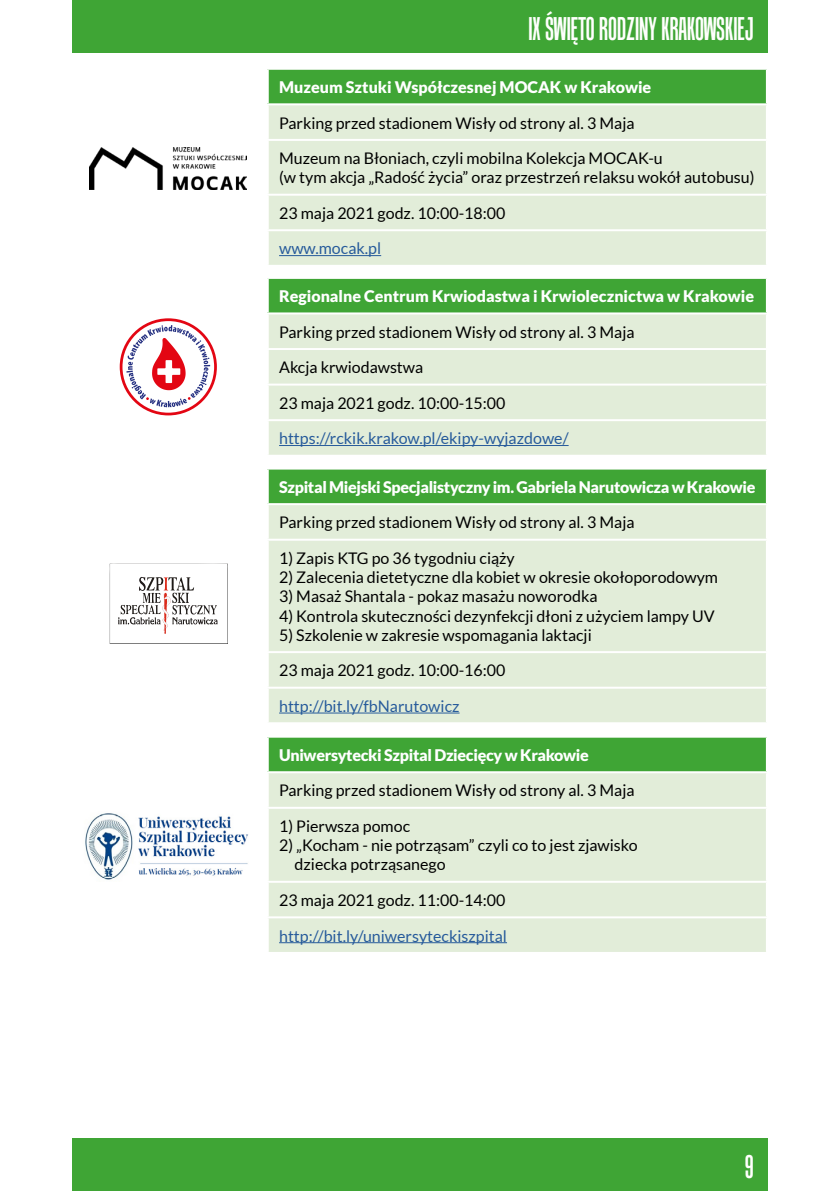
<style>
.page{position:relative;width:840px;height:1191px;background:#fff}
.page>*{position:absolute;margin:0;border:0;box-sizing:border-box;transform-origin:0 0}
.t1{font:30px "Tandelle Rg";color:#fffffd}
.t2{font:16px/19.2px "Lato";color:#000}
.t3{font:16px "Lato";color:#275b9b}
.t4{font:900 16px "Lato";letter-spacing:-.02em;color:#fff}
.t5{font:900 16px "Lato";color:#fff}
</style>
<div class="page">
<div style="left:72px;top:0;width:695px;height:53px;background:#3fa535"></div>
<div style="left:72px;top:1138px;width:695px;height:53px;background:#3fa535"></div>
<img style="left:90px;top:148px;width:157px;height:42px">
<svg style="left:120px;top:318px;width:97px;height:97px"></svg>
<svg style="left:110px;top:563px;width:118px;height:81px"></svg>
<img style="left:85px;top:813px;width:163px;height:67px">
<div style="left:267px;top:69px;width:499px;height:35px;background:#3fa535"></div>
<div style="left:268px;top:105px;width:497px;height:160px;background:#e2edd9"></div>
<hr style="left:266px;top:68px;width:501px;height:2px;background:#fff">
<hr style="left:266px;top:70px;width:2px;height:33px;background:#fff">
<hr style="left:765px;top:70px;width:2px;height:33px;background:#fff">
<hr style="left:266px;top:103px;width:501px;height:2px;background:#fff">
<hr style="left:266px;top:139px;width:501px;height:2px;background:#fff">
<hr style="left:266px;top:194px;width:501px;height:2px;background:#fff">
<hr style="left:266px;top:229px;width:501px;height:2px;background:#fff">
<hr style="left:279px;top:255px;width:102px;height:1px;background:#275b9b">
<div style="left:267px;top:278px;width:499px;height:35px;background:#3fa535"></div>
<div style="left:268px;top:314px;width:497px;height:141px;background:#e2edd9"></div>
<hr style="left:266px;top:277px;width:501px;height:2px;background:#fff">
<hr style="left:266px;top:279px;width:2px;height:33px;background:#fff">
<hr style="left:765px;top:279px;width:2px;height:33px;background:#fff">
<hr style="left:266px;top:312px;width:501px;height:2px;background:#fff">
<hr style="left:266px;top:348px;width:501px;height:2px;background:#fff">
<hr style="left:266px;top:383px;width:501px;height:2px;background:#fff">
<hr style="left:266px;top:419px;width:501px;height:2px;background:#fff">
<hr style="left:279px;top:445px;width:289px;height:1px;background:#275b9b">
<div style="left:267px;top:468px;width:499px;height:36px;background:#3fa535"></div>
<div style="left:268px;top:505px;width:497px;height:217px;background:#e2edd9"></div>
<hr style="left:266px;top:467px;width:501px;height:2px;background:#fff">
<hr style="left:266px;top:469px;width:2px;height:34px;background:#fff">
<hr style="left:765px;top:469px;width:2px;height:34px;background:#fff">
<hr style="left:266px;top:503px;width:501px;height:2px;background:#fff">
<hr style="left:266px;top:539px;width:501px;height:2px;background:#fff">
<hr style="left:266px;top:651px;width:501px;height:2px;background:#fff">
<hr style="left:266px;top:686px;width:501px;height:2px;background:#fff">
<hr style="left:279px;top:712px;width:180px;height:1px;background:#275b9b">
<div style="left:267px;top:736px;width:499px;height:36px;background:#3fa535"></div>
<div style="left:268px;top:773px;width:497px;height:179px;background:#e2edd9"></div>
<hr style="left:266px;top:735px;width:501px;height:2px;background:#fff">
<hr style="left:266px;top:737px;width:2px;height:34px;background:#fff">
<hr style="left:765px;top:737px;width:2px;height:34px;background:#fff">
<hr style="left:266px;top:771px;width:501px;height:2px;background:#fff">
<hr style="left:266px;top:807px;width:501px;height:2px;background:#fff">
<hr style="left:266px;top:880px;width:501px;height:2px;background:#fff">
<hr style="left:266px;top:916px;width:501px;height:2px;background:#fff">
<hr style="left:279px;top:942px;width:227px;height:1px;background:#275b9b">
<h1 class="t1" style="left:528px;top:10px;width:227px">IX ŚWIĘTO RODZINY KRAKOWSKIEJ</h1>
<p class="t5" style="left:279px;top:78px;width:373px">Muzeum Sztuki Współczesnej MOCAK w Krakowie</p>
<p class="t2" style="left:279px;top:113px;width:357px">Parking przed stadionem Wisły od strony al. 3 Maja</p>
<p class="t2" style="left:279px;top:149px;width:476px">Muzeum na Błoniach, czyli mobilna Kolekcja MOCAK-u<br>(w tym akcja „Radość życia” oraz przestrzeń relaksu wokół autobusu)</p>
<p class="t2" style="left:279px;top:203px;width:228px">23 maja 2021 godz. 10:00-18:00</p>
<p class="t3" style="left:279px;top:240px;width:103px">www.mocak.pl</p>
<p class="t5" style="left:279px;top:287px;width:476px">Regionalne Centrum Krwiodastwa i Krwiolecznictwa w Krakowie</p>
<p class="t2" style="left:279px;top:322px;width:357px">Parking przed stadionem Wisły od strony al. 3 Maja</p>
<p class="t2" style="left:279px;top:358px;width:146px">Akcja krwiodawstwa</p>
<p class="t2" style="left:279px;top:393px;width:228px">23 maja 2021 godz. 10:00-15:00</p>
<p class="t3" style="left:279px;top:430px;width:291px">https://rckik.krakow.pl/ekipy-wyjazdowe/</p>
<p class="t4" style="left:279px;top:477px;width:477px">Szpital Miejski Specjalistyczny im. Gabriela Narutowicza w Krakowie</p>
<p class="t2" style="left:279px;top:513px;width:357px">Parking przed stadionem Wisły od strony al. 3 Maja</p>
<p class="t2" style="left:279px;top:548px;width:237px">1) Zapis KTG po 36 tygodniu ciąży</p>
<p class="t2" style="left:279px;top:567px;width:440px">2) Zalecenia dietetyczne dla kobiet w okresie okołoporodowym</p>
<p class="t2" style="left:279px;top:587px;width:320px">3) Masaż Shantala - pokaz masażu noworodka</p>
<p class="t2" style="left:279px;top:606px;width:437px">4) Kontrola skuteczności dezynfekcji dłoni z użyciem lampy UV</p>
<p class="t2" style="left:279px;top:625px;width:314px">5) Szkolenie w zakresie wspomagania laktacji</p>
<p class="t2" style="left:279px;top:661px;width:228px">23 maja 2021 godz. 10:00-16:00</p>
<p class="t3" style="left:279px;top:697px;width:182px">http://bit.ly/fbNarutowicz</p>
<p class="t4" style="left:279px;top:745px;width:311px">Uniwersytecki Szpital Dziecięcy w Krakowie</p>
<p class="t2" style="left:279px;top:781px;width:357px">Parking przed stadionem Wisły od strony al. 3 Maja</p>
<p class="t2" style="left:279px;top:816px;width:132px">1) Pierwsza pomoc</p>
<p class="t2" style="left:294px;top:835px;width:344px;text-indent:-15px">2) „Kocham - nie potrząsam” czyli co to jest zjawisko dziecka potrząsanego</p>
<p class="t2" style="left:279px;top:890px;width:228px">23 maja 2021 godz. 11:00-14:00</p>
<p class="t3" style="left:279px;top:927px;width:229px">http://bit.ly/uniwersyteckiszpital</p>
<h1 class="t1" style="left:744px;top:1148px;width:10px">9</h1>
</div>
